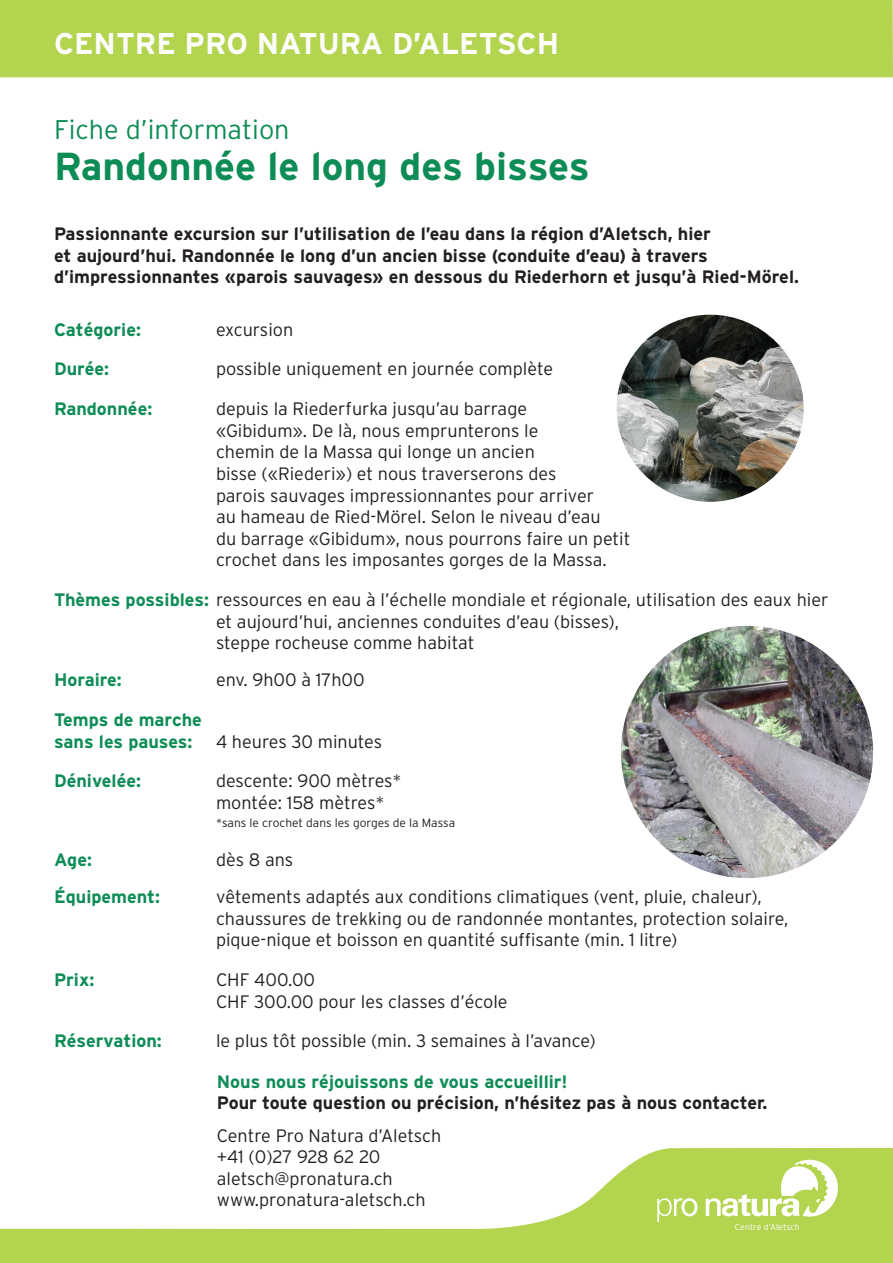
<style>
.page{position:relative;width:893px;height:1263px;background:#fff}
.page>*{position:absolute;margin:0;border:0;box-sizing:border-box;transform-origin:0 0}
.t1{font:700 39px "Interstate";color:#0e8c56}
.t2{font:700 30px "Interstate";color:#fdfdfd}
.t3{font:300 27px "Interstate";color:#0e8c56}
.t4{font:300 18px/21.6px "Interstate";color:#231f20}
.t5{font:700 18px/21.6px "Interstate";color:#231f20}
.t6{font:700 18px/21.6px "Interstate";color:#0e8c56}
.t7{font:300 12px "Interstate";color:#231f20}
.t8{font:300 8.85px "Interstate";letter-spacing:.005em;color:#fff}
.s1{font-weight:700;color:#0e8c56}
</style>
<div class="page">
<svg style="left:0;top:1148px;width:893px;height:115px"></svg>
<svg style="left:657px;top:1198px;width:40px;height:24px"></svg>
<svg style="left:706px;top:1159px;width:133px;height:58px"></svg>
<div style="left:0;top:0;width:893px;height:77px;background:#b3d44f"></div>
<img style="left:617px;top:315px;width:187px;height:187px;border-radius:94px">
<img style="left:621px;top:626px;width:252px;height:252px;border-radius:126px">
<h2 class="t2" style="left:54px;top:25px;width:507px">CENTRE PRO NATURA D’ALETSCH</h2>
<h3 class="t3" style="left:54px;top:114px;width:237px">Fiche d’information</h3>
<h1 class="t1" style="left:54px;top:143px;width:537px">Randonnée le long des bisses</h1>
<p class="t5" style="left:54px;top:223px;width:746px">Passionnante excursion sur l’utilisation de l’eau dans la région d’Aletsch, hier<br>et aujourd’hui. Randonnée le long d’un ancien bisse (conduite d’eau) à travers d’impressionnantes «parois sauvages» en dessous du Riederhorn et jusqu’à Ried-Mörel.</p>
<p class="t6" style="left:54px;top:319px;width:88px">Catégorie:</p>
<p class="t4" style="left:216px;top:319px;width:79px">excursion</p>
<p class="t6" style="left:54px;top:358px;width:57px">Durée:</p>
<p class="t4" style="left:216px;top:358px;width:339px">possible uniquement en journée complète</p>
<p class="t6" style="left:54px;top:398px;width:100px">Randonnée:</p>
<p class="t4" style="left:216px;top:398px;width:416px">depuis la Riederfurka jusqu’au barrage<br>«Gibidum». De là, nous emprunterons le<br>chemin de la Massa qui longe un ancien<br>bisse («Riederi») et nous traverserons des<br>parois sauvages impressionnantes pour arriver<br>au hameau de Ried-Mörel. Selon le niveau d’eau<br>du barrage «Gibidum», nous pourrons faire un petit crochet dans les imposantes gorges de la Massa.</p>
<p class="t4" style="left:216px;top:589px;width:614px;text-indent:-162px"><span class="s1">Thèmes possibles:</span> ressources en eau à l’échelle mondiale et régionale, utilisation des eaux hier et aujourd’hui, anciennes conduites d’eau (bisses),<br>steppe rocheuse comme habitat</p>
<p class="t6" style="left:54px;top:669px;width:69px">Horaire:</p>
<p class="t4" style="left:216px;top:669px;width:150px">env. 9h00 à 17h00</p>
<p class="t6" style="left:54px;top:709px;width:149px">Temps de marche sans les pauses:</p>
<p class="t4" style="left:216px;top:730px;width:168px">4 heures 30 minutes</p>
<p class="t6" style="left:54px;top:770px;width:88px">Dénivelée:</p>
<p class="t4" style="left:216px;top:770px;width:187px">descente: 900 mètres* montée: 158 mètres*</p>
<p class="t7" style="left:216px;top:815px;width:241px">*sans le crochet dans les gorges de la Massa</p>
<p class="t6" style="left:54px;top:849px;width:39px">Age:</p>
<p class="t4" style="left:216px;top:849px;width:79px">dès 8 ans</p>
<p class="t6" style="left:54px;top:886px;width:107px">Équipement:</p>
<p class="t4" style="left:216px;top:886px;width:574px">vêtements adaptés aux conditions climatiques (vent, pluie, chaleur), chaussures de trekking ou de randonnée montantes, protection solaire, pique-nique et boisson en quantité suffisante (min. 1 litre)</p>
<p class="t6" style="left:54px;top:969px;width:42px">Prix:</p>
<p class="t4" style="left:216px;top:969px;width:293px">CHF 400.00<br>CHF 300.00 pour les classes d’école</p>
<p class="t6" style="left:54px;top:1030px;width:109px">Réservation:</p>
<p class="t4" style="left:216px;top:1030px;width:381px">le plus tôt possible (min. 3 semaines à l’avance)</p>
<p class="t6" style="left:217px;top:1070px;width:352px">Nous nous réjouissons de vous accueillir!</p>
<p class="t5" style="left:217px;top:1092px;width:552px">Pour toute question ou précision, n’hésitez pas à nous contacter.</p>
<p class="t4" style="left:217px;top:1124px;width:226px">Centre Pro Natura d’Aletsch +41 (0)27 928 62 20 aletsch@pronatura.ch www.pronatura-aletsch.ch</p>
<p class="t8" style="left:735px;top:1221px;width:67px">Centre d’Aletsch</p>
</div>
